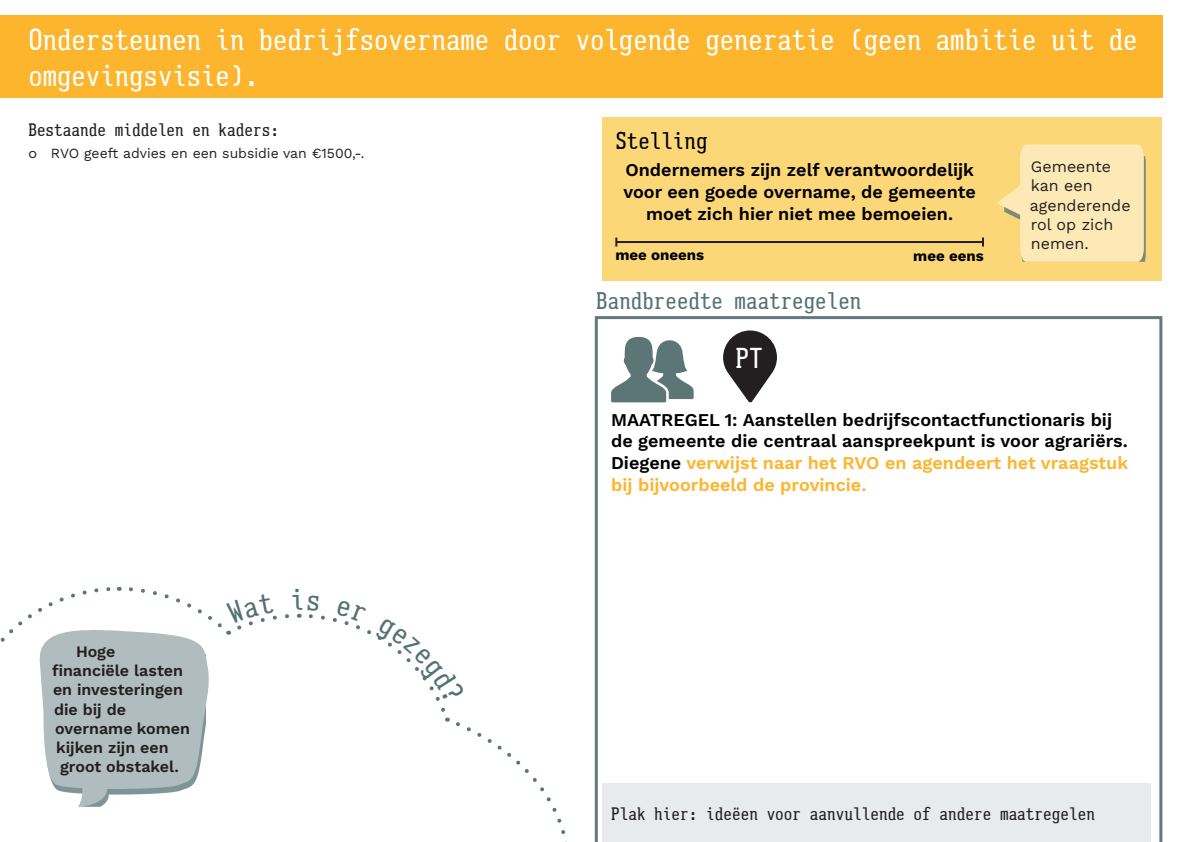
<style>
.page{position:relative;width:1191px;height:842px;background:#fff}
.page>*{position:absolute;margin:0;border:0;box-sizing:border-box;transform-origin:0 0}
.Titels{font:30px/36px "Pennsylvania";color:#fff}
.t1{font:30px "Pennsylvania";color:#547273}
.Kopje_basistekst{font:28.7px "Pennsylvania";color:#fff}
.Titels-2{font:24px "Pennsylvania";color:#547273}
.titel_klein{font:24px "Pennsylvania";color:#000}
.stelling{font:600 18px/21.6px "Work Sans";color:#000;text-align:center}
.titel_klein-2{font:18px "Pennsylvania";color:#231f20}
.WS_tekstwolk{font:600 16px "Work Sans";color:#231f20}
.WS_tekstwolk-2{font:16px/19.2px "Work Sans";color:#231f20}
.ws_bold_15_centr{font:700 15px "Work Sans";color:#000}
.t2{font:14px "Work Sans";color:#231f20}
.s1{color:#fcb52c}
</style>
<div class="page">
<div style="left:0;top:16px;width:1162px;height:82px;background:#fcb52c"></div>
<svg style="left:595px;top:316px;width:567px;height:526px"></svg>
<div style="left:602px;top:117px;width:560px;height:164px;background:#fcd778"></div>
<hr style="left:616px;top:241px;width:367px;height:2px;background:#231f20">
<svg style="left:615px;top:237px;width:2px;height:9px"></svg>
<svg style="left:982px;top:237px;width:2px;height:9px"></svg>
<div style="left:602px;top:784px;width:549px;height:58px;background:#e7ebeb"></div>
<svg style="left:997px;top:144px;width:146px;height:118px;background:#fce5ab"></svg>
<svg style="left:611px;top:337px;width:82px;height:65px"></svg>
<svg style="left:723px;top:330px;width:54px;height:72px"></svg>
<svg style="left:0;top:586px;width:300px;height:221px"></svg>
<svg style="left:309px;top:614px;width:258px;height:228px"></svg>
<p class="Titels" style="left:28px;top:21px;width:1110px">Ondersteunen in bedrijfsovername door volgende generatie (geen ambitie uit de omgevingsvisie).</p>
<p class="titel_klein-2" style="left:28px;top:119px;width:252px">Bestaande middelen en kaders:</p>
<p class="t2" style="left:28px;top:143px;width:338px">⚪ RVO geeft advies en een subsidie van €1500,-.</p>
<p class="WS_tekstwolk" style="left:76px;top:639px;width:41px">Hoge</p>
<p class="WS_tekstwolk" style="left:52px;top:658px;width:132px">financiële lasten</p>
<p class="WS_tekstwolk" style="left:53px;top:678px;width:131px">en investeringen</p>
<p class="WS_tekstwolk" style="left:54px;top:697px;width:73px">die bij de</p>
<p class="WS_tekstwolk" style="left:55px;top:716px;width:136px">overname komen</p>
<p class="WS_tekstwolk" style="left:56px;top:735px;width:114px">kijken zijn een</p>
<p class="WS_tekstwolk" style="left:60px;top:754px;width:120px">groot obstakel.</p>
<h1 class="t1" style="left:290px;top:583px;width:16px">i</h1>
<p class="titel_klein" style="left:615px;top:127px;width:94px">Stelling</p>
<p class="stelling" style="left:623px;top:159px;width:354px">Ondernemers zijn zelf verantwoordelijk voor een goede overname, de gemeente moet zich hier niet mee bemoeien.</p>
<p class="ws_bold_15_centr" style="left:615px;top:244px;width:90px">mee oneens</p>
<p class="ws_bold_15_centr" style="left:913px;top:244px;width:72px">mee eens</p>
<p class="Titels-2" style="left:596px;top:287px;width:266px">Bandbreedte maatregelen</p>
<p class="Kopje_basistekst" style="left:735px;top:342px;width:29px">PT</p>
<p class="WS_tekstwolk-2" style="left:1030px;top:156px;width:102px">Gemeente kan een agenderende rol op zich nemen.</p>
<p class="stelling" style="left:611px;top:408px;width:518px;text-align:left">MAATREGEL 1: Aanstellen bedrijfscontactfunctionaris bij de gemeente die centraal aanspreekpunt is voor agrariërs.<br>Diegene <span class="s1">verwijst naar het RVO en agendeert het vraagstuk bij bijvoorbeeld de provincie.</span></p>
<p class="titel_klein-2" style="left:611px;top:804px;width:485px">Plak hier: ideëen voor aanvullende of andere maatregelen</p>
</div>
